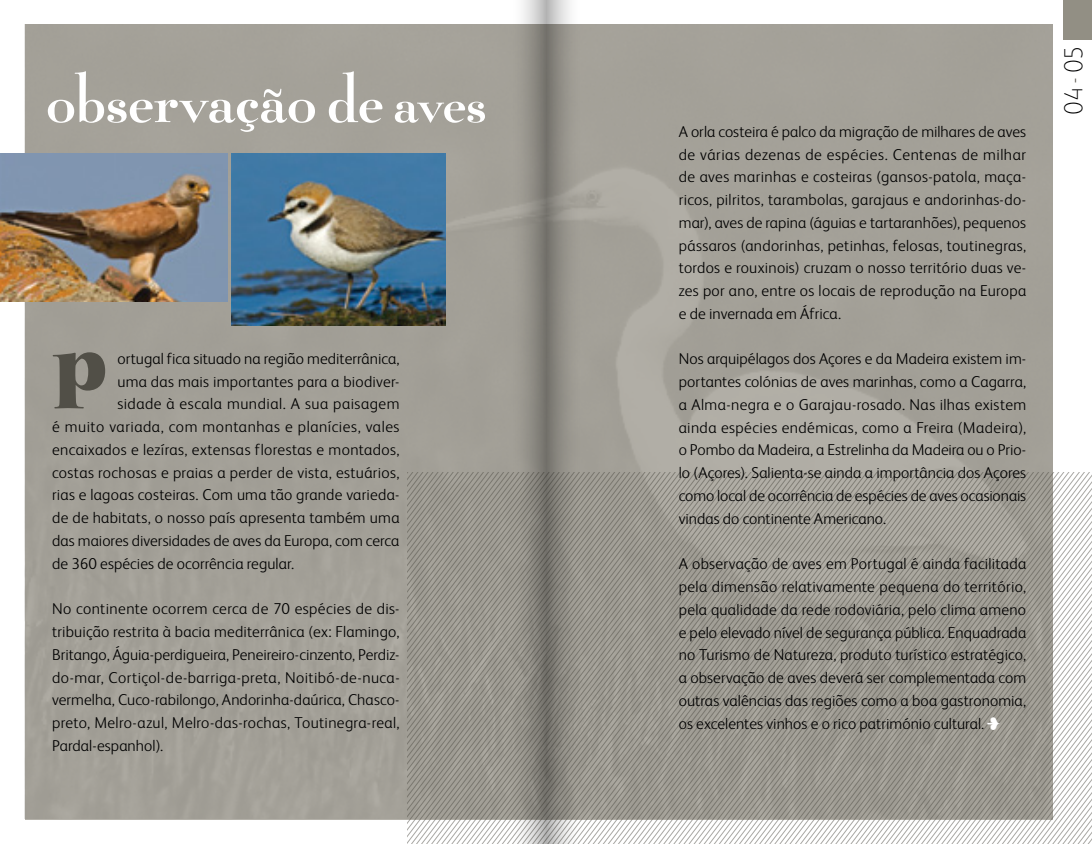
<style>
.page{position:relative;width:1092px;height:844px;background:#fff}
.page>*{position:absolute;margin:0;border:0;box-sizing:border-box;transform-origin:0 0}
.t1{font:96.08px "Be Lucian Ultra";color:#514f47}
.t2{font:65.27px "Be Lucian Demi";letter-spacing:-.005em;color:#fff}
.t3{font:100 26.25px "FS Albert";color:#000}
.t4{font:300 15.75px/22.8px "FS Albert";letter-spacing:.005em;color:#000;text-align:justify}
.t5{font:300 15.75px "FS Albert";letter-spacing:.03em;color:#000}
.t6{font:300 15.75px "FS Albert";letter-spacing:.025em;color:#000}
.s1{font-size:59.68px}
.s2{color:#514f47}
</style>
<div class="page">
<img style="left:25px;top:24px;width:1027px;height:794px">
<svg style="left:407px;top:472px;width:684px;height:371px;background:#a3a19a"></svg>
<img style="left:0;top:153px;width:227px;height:149px">
<img style="left:231px;top:153px;width:214px;height:172px">
<div style="left:1063px;top:0;width:28px;height:40px;background:#928f84"></div>
<svg style="left:546px;top:0;width:42px;height:843px;background:#939089"></svg>
<svg style="left:503px;top:0;width:43px;height:843px;background:#94928b"></svg>
<svg style="left:987px;top:716px;width:12px;height:13px"></svg>
<h2 class="t2" style="left:46px;top:60px;width:442px">observação de <span class="s1">aves</span></h2>
<h1 class="t1" style="left:52px;top:299px;width:57px">p</h1>
<p class="t4" style="left:117px;top:347px;width:284px">ortugal fica situado na região mediterrânica,</p>
<p class="t4" style="left:117px;top:369px;width:284px">uma das mais importantes para a biodiver-</p>
<p class="t5" style="left:117px;top:395px;width:284px">sidade à escala mundial. A sua paisagem</p>
<p class="t5" style="left:52px;top:417px;width:349px">é muito variada, com montanhas e planícies, vales</p>
<p class="t6" style="left:52px;top:440px;width:349px">encaixados e lezíras, extensas florestas e montados,</p>
<p class="t4" style="left:52px;top:460px;width:349px">costas rochosas e praias a perder de vista, estuários,</p>
<p class="t4" style="left:52px;top:483px;width:349px">rias e lagoas costeiras. Com uma tão grande varieda-</p>
<p class="t4" style="left:52px;top:506px;width:349px">de de habitats, o nosso país apresenta também uma</p>
<p class="t4" style="left:52px;top:529px;width:349px">das maiores diversidades de aves da Europa, com cerca</p>
<p class="t4" style="left:52px;top:551px;width:243px">de 360 espécies de ocorrência regular.</p>
<p class="t4" style="left:52px;top:597px;width:349px">No continente ocorrem cerca de 70 espécies de dis&shy;tribuição restrita à bacia mediterrânica (ex: Flamingo, Britango, Águia-perdigueira, Peneireiro-cinzento, Perdiz&shy;do-mar, Cortiçol-de-barriga-preta, Noitibó-de-nuca&shy;vermelha, Cuco-rabilongo, Andorinha-daúrica, Chasco&shy;preto, Melro-azul, Melro-das-rochas, Toutinegra-real, Pardal-espanhol).</p>
<p class="t4" style="left:678px;top:120px;width:349px">A orla costeira é palco da migração de milhares de aves de várias dezenas de espécies. Centenas de milhar de aves marinhas e costeiras (gansos-patola, maça&shy;ricos, pilritos, tarambolas, garajaus e andorinhas-do&shy;mar), aves de rapina (águias e tartaranhões), pequenos pássaros (andorinhas, petinhas, felosas, toutinegras, tordos e rouxinois) cruzam o nosso território duas ve&shy;zes por ano, entre os locais de reprodução na Europa e de invernada em África.</p>
<p class="t4" style="left:678px;top:347px;width:349px">Nos arquipélagos dos Açores e da Madeira existem im&shy;portantes colónias de aves marinhas, como a Cagarra, a Alma-negra e o Garajau-rosado. Nas ilhas existem ainda espécies endémicas, como a Freira (Madeira), o Pombo da Madeira, a Estrelinha da Madeira ou o Prio&shy;lo (Açores). Salienta-se ainda a importância dos Açores como local de ocorrência de espécies de aves ocasionais vindas do continente Americano.</p>
<p class="t4" style="left:678px;top:552px;width:349px">A observação de aves em Portugal é ainda facilitada pela dimensão relativamente pequena do território, pela qualidade da rede rodoviária, pelo clima ameno e pelo elevado nível de segurança pública. Enquadrada no Turismo de Natureza, produto turístico estratégico, a observação de aves deverá ser complementada com outras valências das regiões como a boa gastronomia, os excelentes vinhos e o rico património cultural.</p>
<h3 class="t3" style="left:1058px;top:115px;width:70px;rotate:-90deg">04<span class="s2">-</span>05</h3>
</div>
